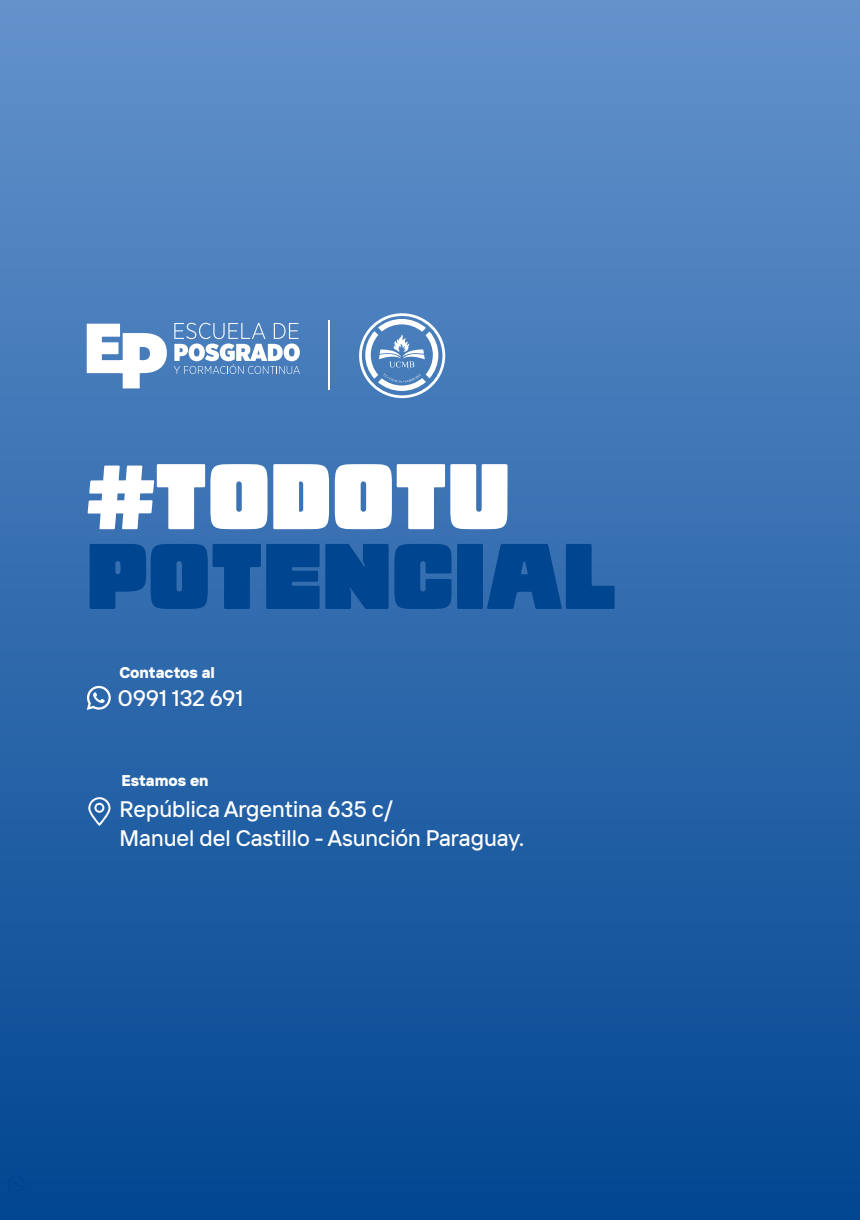
<style>
.page{position:relative;width:860px;height:1220px;background:#fff}
.page>*{position:absolute;margin:0;border:0;box-sizing:border-box;transform-origin:0 0}
.t1{font:96.1px "Tahura";color:#004590}
.t2{font:96.1px "Tahura";color:#fff}
.t3{font:500 22.4px/29.2px "TT Interfaces";color:#fff}
.t4{font:800 15.5px "TT Interfaces";color:#fff}
</style>
<div class="page">
<div style="left:0;top:0;width:860px;height:1220px;background:linear-gradient(to bottom,#6492cc,#024691)"></div>
<svg style="left:8px;top:1175px;width:17px;height:17px"></svg>
<svg style="left:87px;top:324px;width:80px;height:64px"></svg>
<div style="left:120px;top:360px;width:22px;height:13px;background:#fff"></div>
<svg style="left:174px;top:323px;width:126px;height:51px"></svg>
<hr style="left:328px;top:320px;width:2px;height:69px;background:#fff">
<svg style="left:359px;top:313px;width:86px;height:85px"></svg>
<svg style="left:88px;top:797px;width:22px;height:29px"></svg>
<svg style="left:87px;top:686px;width:24px;height:24px"></svg>
<h1 class="t2" style="left:87px;top:438px;width:425px">#TODOTU</h1>
<h1 class="t1" style="left:87px;top:518px;width:532px">POTENCIAL</h1>
<p class="t4" style="left:119px;top:662px;width:97px">Contactos al</p>
<p class="t3" style="left:118px;top:683px;width:127px">0991 132 691</p>
<p class="t4" style="left:121px;top:770px;width:89px">Estamos en</p>
<p class="t3" style="left:120px;top:794px;width:406px">República Argentina 635 c/<br>Manuel del Castillo - Asunción Paraguay.</p>
</div>
